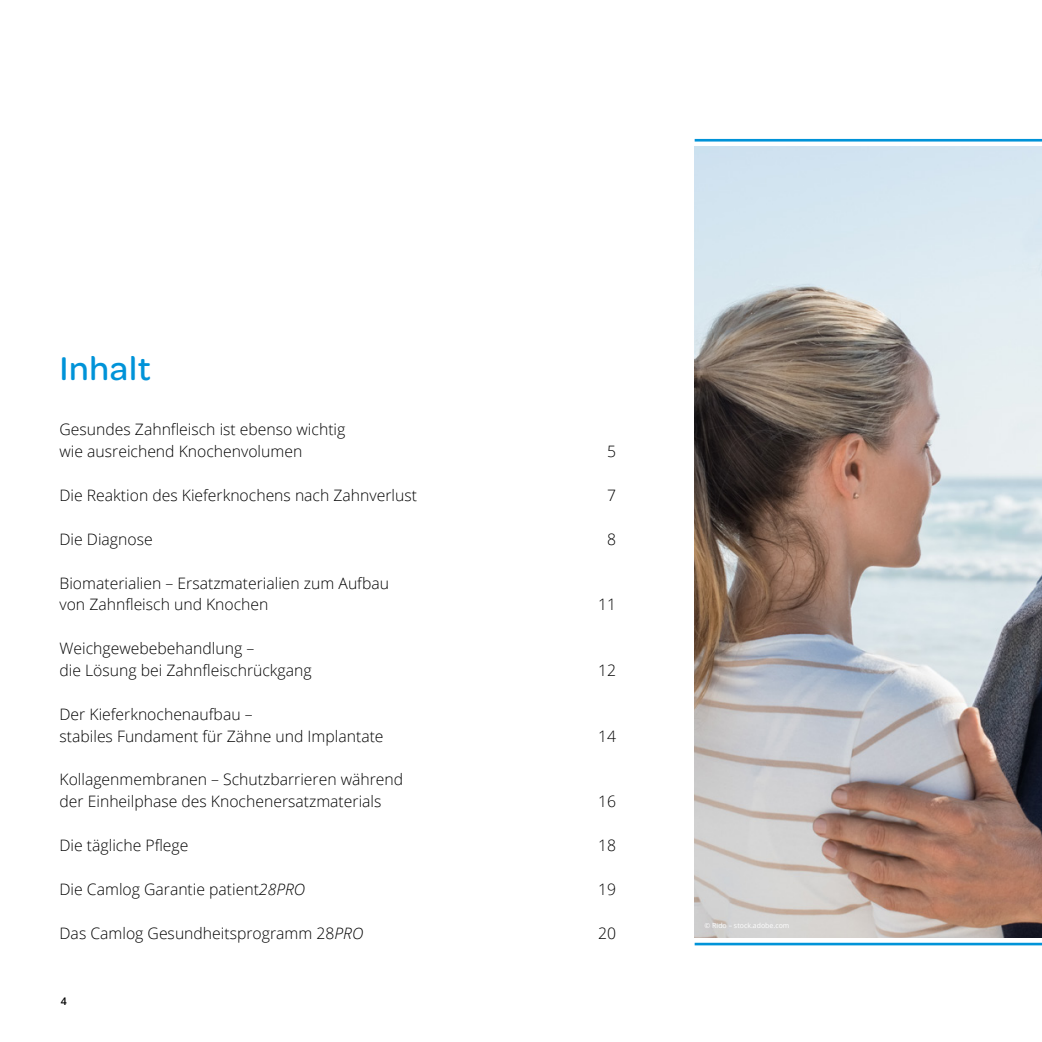
<style>
.page{position:relative;width:1042px;height:1042px;background:#fff}
.page>*{position:absolute;margin:0;border:0;box-sizing:border-box;transform-origin:0 0}
.t1{font:500 35px "Omnes";letter-spacing:.02em;color:#0093d8}
.t2{font:300 15.75px/21.9px "Open Sans";color:#000}
.t3{font:600 10.5px "Open Sans";color:#000}
.t4{font:7px "Open Sans";color:#fff}
.s1{font-style:italic}
</style>
<div class="page">
<img style="left:694px;top:146px;width:348px;height:792px">
<hr style="left:694px;top:139px;width:348px;height:3px;background:#0093d8">
<hr style="left:694px;top:943px;width:348px;height:2px;background:#0093d8">
<h1 class="t1" style="left:60px;top:344px;width:93px">Inhalt</h1>
<p class="t2" style="left:60px;top:418px;width:287px">Gesundes Zahnfleisch ist ebenso wichtig wie ausreichend Knochenvolumen</p>
<p class="t2" style="left:607px;top:440px;width:10px">5</p>
<p class="t2" style="left:60px;top:484px;width:359px">Die Reaktion des Kieferknochens nach Zahnverlust</p>
<p class="t2" style="left:607px;top:484px;width:10px">7</p>
<p class="t2" style="left:60px;top:528px;width:95px">Die Diagnose</p>
<p class="t2" style="left:607px;top:528px;width:10px">8</p>
<p class="t2" style="left:60px;top:571px;width:331px">Biomaterialien – Ersatzmaterialien zum Aufbau von Zahnfleisch und Knochen</p>
<p class="t2" style="left:598px;top:593px;width:19px">11</p>
<p class="t2" style="left:60px;top:637px;width:254px">Weichgewebebehandlung –<br>die Lösung bei Zahnfleischrückgang</p>
<p class="t2" style="left:60px;top:703px;width:325px">Der Kieferknochenaufbau –<br>stabiles Fundament für Zähne und Implantate</p>
<p class="t2" style="left:60px;top:768px;width:345px">Kollagenmembranen – Schutzbarrieren während der Einheilphase des Knochenersatzmaterials</p>
<p class="t2" style="left:598px;top:659px;width:19px">12</p>
<p class="t2" style="left:598px;top:724px;width:19px">14</p>
<p class="t2" style="left:598px;top:790px;width:19px">16</p>
<p class="t2" style="left:60px;top:834px;width:130px">Die tägliche Pflege</p>
<p class="t2" style="left:598px;top:834px;width:19px">18</p>
<p class="t2" style="left:60px;top:878px;width:247px">Die Camlog Garantie patient<span class="s1">28PRO</span></p>
<p class="t2" style="left:598px;top:878px;width:19px">19</p>
<p class="t2" style="left:60px;top:921px;width:305px">Das Camlog Gesundheitsprogramm 28<span class="s1">PRO</span></p>
<p class="t2" style="left:598px;top:921px;width:19px">20</p>
<p class="t3" style="left:61px;top:994px;width:7px">4</p>
<p class="t4" style="left:704px;top:921px;width:86px">© Rido – stock.adobe.com</p>
</div>
